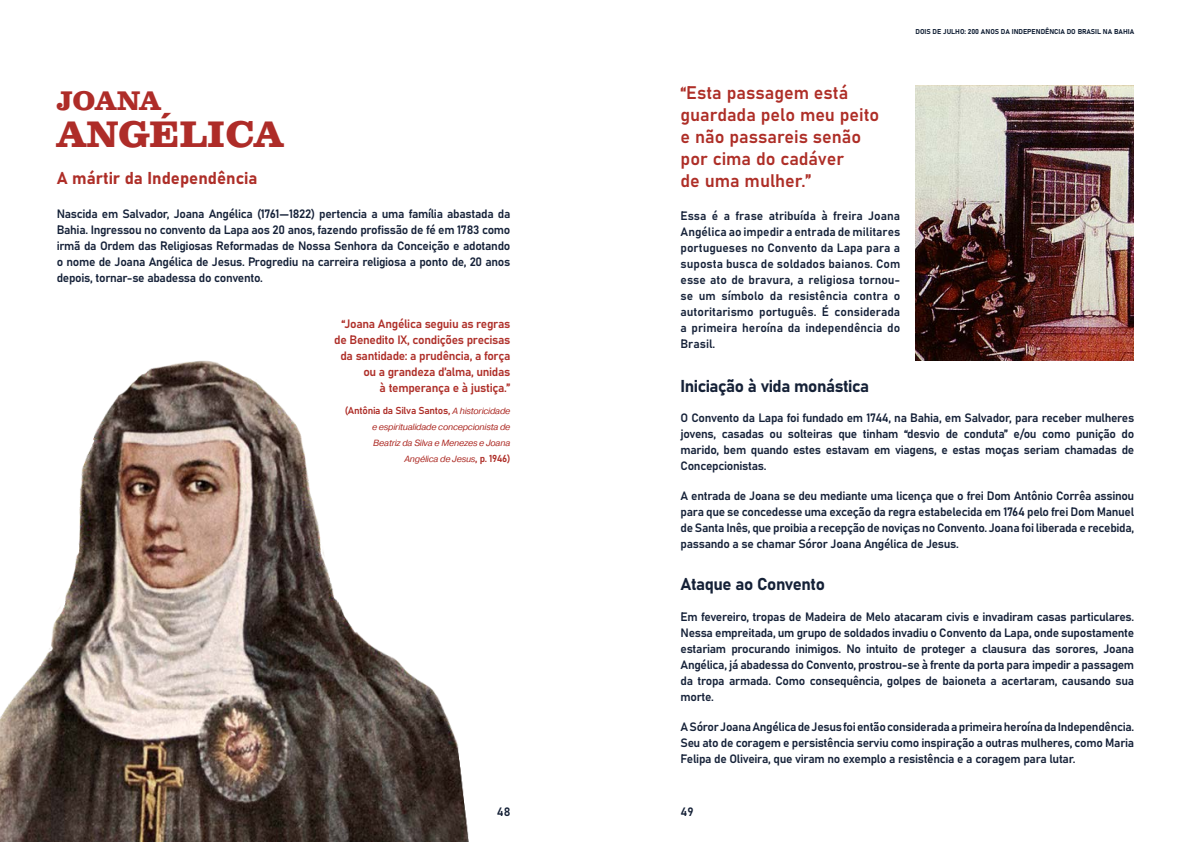
<style>
.page{position:relative;width:1191px;height:842px;background:#fff}
.page>*{position:absolute;margin:0;border:0;box-sizing:border-box;transform-origin:0 0}
.t1{font:700 37px "Clarendon Text Pro";color:#ae2c28}
.t2{font:700 27px "Clarendon Text Pro";letter-spacing:-.01em;color:#ae2c28}
.t3{font:18px/22px "Bahnschrift";color:#ae2e27}
.t4{font:17px "Bahnschrift";letter-spacing:-.025em;color:#152137}
.t5{font:17px "Bahnschrift";color:#ae2e28}
.t6{font:12px/16px "Bahnschrift";letter-spacing:-.025em;color:#152138;text-align:justify}
.t7{font:12px/16px "Bahnschrift";letter-spacing:-.025em;color:#ae2e28;text-align:right}
.t8{font:12px "Bahnschrift";color:#152137}
.t9{font:10px "Bahnschrift";letter-spacing:-.025em;color:#ae2e28}
.t10{font:italic 9px/16px "Pragmatica";letter-spacing:-.025em;color:#ae2e28;text-align:right}
.t11{font:7px "Bahnschrift";letter-spacing:-.01em;color:#132136}
.s1{font-family:"Pragmatica";font-style:italic;font-size:9px}
.s2{font-family:"Bahnschrift";font-style:normal;font-size:10px}
</style>
<div class="page">
<img style="left:0;top:360px;width:469px;height:482px">
<img style="left:915px;top:85px;width:218px;height:275px">
<h2 class="t2" style="left:57px;top:84px;width:105px">JOANA</h2>
<h1 class="t1" style="left:57px;top:112px;width:228px">ANGÉLICA</h1>
<h3 class="t5" style="left:57px;top:165px;width:202px">A mártir da Independência</h3>
<p class="t6" style="left:57px;top:205px;width:455px">Nascida em Salvador, Joana Angélica (1761—1822) pertencia a uma família abastada da Bahia. Ingressou no convento da Lapa aos 20 anos, fazendo profissão de fé em 1783 como irmã da Ordem das Religiosas Reformadas de Nossa Senhora da Conceição e adotando o nome de Joana Angélica de Jesus. Progrediu na carreira religiosa a ponto de, 20 anos depois, tornar-se abadessa do convento.</p>
<p class="t7" style="left:334px;top:315px;width:178px">“Joana Angélica seguiu as regras de Benedito IX, condições precisas da santidade: a prudência, a força ou a grandeza d’alma, unidas<br>à temperança e à justiça.”</p>
<p class="t9" style="left:345px;top:403px;width:167px">(Antônia da Silva Santos, <span class="s1">A historicidade</span></p>
<p class="t10" style="left:372px;top:419px;width:140px">e espiritualidade concepcionista de<br>Beatriz da Silva e Menezes e Joana<br>Angélica de Jesus<span class="s2">, p. 1946)</span></p>
<h3 class="t3" style="left:680px;top:81px;width:200px">“Esta passagem está guardada pelo meu peito e não passareis senão por cima do cadáver<br>de uma mulher.”</h3>
<p class="t11" style="left:915px;top:26px;width:220px">DOIS DE JULHO: 200 ANOS DA INDEPENDÊNCIA DO BRASIL NA BAHIA</p>
<p class="t6" style="left:680px;top:207px;width:221px">Essa é a frase atribuída à freira Joana Angélica ao impedir a entrada de militares portugueses no Convento da Lapa para a suposta busca de soldados baianos. Com esse ato de bravura, a religiosa tornou&shy;se um símbolo da resistência contra o autoritarismo português. É considerada a primeira heroína da independência do Brasil.</p>
<h3 class="t4" style="left:680px;top:373px;width:190px">Iniciação à vida monástica</h3>
<p class="t6" style="left:680px;top:409px;width:455px">O Convento da Lapa foi fundado em 1744, na Bahia, em Salvador, para receber mulheres jovens, casadas ou solteiras que tinham “desvio de conduta” e/ou como punição do marido, bem quando estes estavam em viagens, e estas moças seriam chamadas de Concepcionistas.</p>
<p class="t6" style="left:680px;top:487px;width:455px">A entrada de Joana se deu mediante uma licença que o frei Dom Antônio Corrêa assinou para que se concedesse uma exceção da regra estabelecida em 1764 pelo frei Dom Manuel de Santa Inês, que proibia a recepção de noviças no Convento. Joana foi liberada e recebida, passando a se chamar Sóror Joana Angélica de Jesus.</p>
<h3 class="t4" style="left:680px;top:571px;width:146px">Ataque ao Convento</h3>
<p class="t6" style="left:680px;top:607px;width:455px">Em fevereiro, tropas de Madeira de Melo atacaram civis e invadiram casas particulares.<br>Nessa empreitada, um grupo de soldados invadiu o Convento da Lapa, onde supostamente estariam procurando inimigos. No intuito de proteger a clausura das sorores, Joana Angélica, já abadessa do Convento, prostrou-se à frente da porta para impedir a passagem da tropa armada. Como consequência, golpes de baioneta a acertaram, causando sua morte.</p>
<p class="t6" style="left:680px;top:718px;width:455px">A Sóror Joana Angélica de Jesus foi então considerada a primeira heroína da Independência.<br>Seu ato de coragem e persistência serviu como inspiração a outras mulheres, como Maria Felipa de Oliveira, que viram no exemplo a resistência e a coragem para lutar.</p>
<p class="t8" style="left:497px;top:803px;width:15px">48</p>
<p class="t8" style="left:680px;top:803px;width:14px">49</p>
</div>
